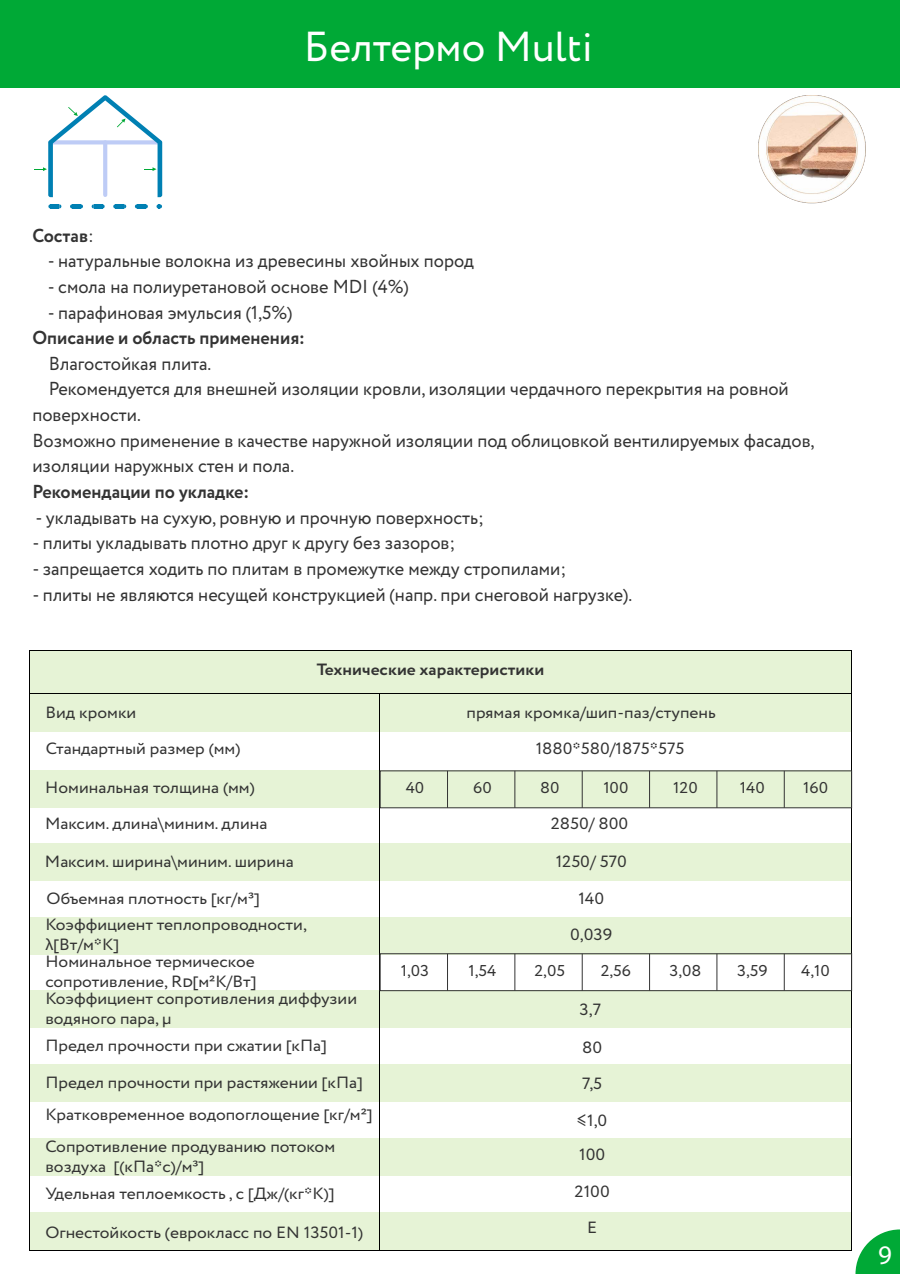
<style>
.page{position:relative;width:900px;height:1274px;background:#fff}
.page>*{position:absolute;margin:0;border:0;box-sizing:border-box;transform-origin:0 0}
.t1{font:41.88px "Circe";color:#fff}
.t2{font:26.88px "Myriad Pro";color:#fff}
.t3{font:18.75px "Circe";color:#333}
.t4{font:700 18.75px "Circe";color:#333}
.t5{font:700 16.31px "Circe";color:#333;scale:1.06 1}
.t6{font:16.25px/20px "Circe";color:#333;scale:1.06 1}
.t7{font:15.69px "Circe";color:#333;scale:1.06 1}
.s1{font-weight:400}
.s2{font-family:"Myriad Pro"}
</style>
<div class="page">
<div style="left:0;top:0;width:900px;height:88px;background:#00a936"></div>
<svg style="left:48px;top:204px;width:13px;height:4px"></svg>
<svg style="left:70px;top:204px;width:13px;height:4px"></svg>
<svg style="left:92px;top:204px;width:13px;height:4px"></svg>
<svg style="left:113px;top:204px;width:13px;height:4px"></svg>
<svg style="left:135px;top:204px;width:13px;height:4px"></svg>
<svg style="left:157px;top:204px;width:5px;height:4px"></svg>
<svg style="left:35px;top:95px;width:127px;height:102px"></svg>
<div style="left:30px;top:694px;width:821px;height:37px;background:#e6f3d6"></div>
<div style="left:29px;top:770px;width:821px;height:37px;background:#e6f3d6"></div>
<div style="left:30px;top:842px;width:821px;height:37px;background:#e6f3d6"></div>
<div style="left:30px;top:917px;width:821px;height:37px;background:#e6f3d6"></div>
<div style="left:30px;top:990px;width:821px;height:37px;background:#e6f3d6"></div>
<div style="left:30px;top:1064px;width:821px;height:37px;background:#e6f3d6"></div>
<div style="left:29px;top:1138px;width:822px;height:37px;background:#e6f3d6"></div>
<div style="left:30px;top:1212px;width:821px;height:37px;background:#e6f3d6"></div>
<div style="left:30px;top:650px;width:821px;height:43px;background:#e6f3d6"></div>
<hr style="left:380px;top:694px;width:1px;height:555px;background:#000">
<hr style="left:851px;top:650px;width:1px;height:599px;background:#000">
<hr style="left:29px;top:650px;width:1px;height:599px;background:#000">
<hr style="left:29px;top:1249px;width:823px;height:1px;background:#000">
<hr style="left:29px;top:693px;width:822px;height:1px;background:#000">
<hr style="left:29px;top:650px;width:822px;height:1px;background:#000">
<div style="left:380px;top:770px;width:472px;height:38px;border:1px solid #333"></div>
<hr style="left:784px;top:770px;width:1px;height:37px;background:#333">
<hr style="left:717px;top:770px;width:1px;height:37px;background:#333">
<hr style="left:649px;top:770px;width:1px;height:37px;background:#333">
<hr style="left:582px;top:770px;width:1px;height:37px;background:#333">
<hr style="left:515px;top:770px;width:1px;height:37px;background:#333">
<hr style="left:447px;top:770px;width:1px;height:37px;background:#333">
<div style="left:380px;top:953px;width:472px;height:37px;border:1px solid #333"></div>
<hr style="left:784px;top:953px;width:1px;height:37px;background:#333">
<hr style="left:717px;top:953px;width:1px;height:37px;background:#333">
<hr style="left:649px;top:953px;width:1px;height:37px;background:#333">
<hr style="left:582px;top:953px;width:1px;height:37px;background:#333">
<hr style="left:515px;top:953px;width:1px;height:37px;background:#333">
<hr style="left:447px;top:953px;width:1px;height:37px;background:#333">
<svg style="left:856px;top:1229px;width:44px;height:44px"></svg>
<img style="left:758px;top:95px;width:108px;height:109px">
<h1 class="t1" style="left:304px;top:19px;width:291px">Белтермо Multi</h1>
<p class="t4" style="left:32px;top:222px;width:63px">Состав<span class="s1">:</span></p>
<p class="t3" style="left:48px;top:248px;width:427px">- натуральные волокна из древесины хвойных пород</p>
<p class="t3" style="left:48px;top:274px;width:363px">- смола на полиуретановой основе MDI (4%)</p>
<p class="t3" style="left:48px;top:299px;width:246px">- парафиновая эмульсия (1,5%)</p>
<p class="t4" style="left:32px;top:325px;width:274px">Описание и область применения:</p>
<p class="t3" style="left:49px;top:351px;width:164px">Влагостойкая плита.</p>
<p class="t3" style="left:49px;top:376px;width:742px">Рекомендуется для внешней изоляции кровли, изоляции чердачного перекрытия на ровной</p>
<p class="t3" style="left:32px;top:402px;width:110px">поверхности.</p>
<p class="t3" style="left:32px;top:428px;width:784px">Возможно применение в качестве наружной изоляции под облицовкой вентилируемых фасадов,</p>
<p class="t3" style="left:32px;top:453px;width:263px">изоляции наружных стен и пола.</p>
<p class="t4" style="left:32px;top:479px;width:218px">Рекомендации по укладке:</p>
<p class="t3" style="left:36px;top:504px;width:450px">- укладывать на сухую, ровную и прочную поверхность;</p>
<p class="t3" style="left:32px;top:530px;width:425px">- плиты укладывать плотно друг к другу без зазоров;</p>
<p class="t3" style="left:32px;top:556px;width:535px">- запрещается ходить по плитам в промежутке между стропилами;</p>
<p class="t3" style="left:32px;top:581px;width:601px">- плиты не являются несущей конструкцией (напр. при снеговой нагрузке).</p>
<p class="t5" style="left:317px;top:658px;width:216px">Технические характеристики</p>
<p class="t6" style="left:46px;top:702px;width:87px">Вид кромки</p>
<p class="t6" style="left:466px;top:702px;width:237px">прямая кромка/шип-паз/ступень</p>
<p class="t6" style="left:536px;top:738px;width:142px">1880*580/1875*575</p>
<p class="t6" style="left:46px;top:738px;width:185px">Стандартный размер (мм)</p>
<p class="t6" style="left:45px;top:778px;width:199px">Номинальная толщина (мм)</p>
<p class="t6" style="left:45px;top:814px;width:211px">Максим. длина\миним. длина</p>
<p class="t6" style="left:45px;top:852px;width:236px">Максим. ширина\миним. ширина</p>
<p class="t7" style="left:406px;top:777px;width:19px">40</p>
<p class="t7" style="left:473px;top:777px;width:19px">60</p>
<p class="t7" style="left:540px;top:777px;width:20px">80</p>
<p class="t7" style="left:603px;top:777px;width:25px">100</p>
<p class="t7" style="left:673px;top:777px;width:25px">120</p>
<p class="t7" style="left:740px;top:777px;width:25px">140</p>
<p class="t7" style="left:803px;top:777px;width:25px">160</p>
<p class="t6" style="left:551px;top:814px;width:75px">2850/ 800</p>
<p class="t6" style="left:556px;top:852px;width:69px">1250/ 570</p>
<p class="t6" style="left:578px;top:888px;width:26px">140</p>
<p class="t6" style="left:570px;top:925px;width:41px">0,039</p>
<p class="t6" style="left:47px;top:888px;width:202px">Объемная плотность [кг/м³]</p>
<p class="t6" style="left:45px;top:914px;width:248px">Коэффициент теплопроводности, <span class="s2">λ</span>[Вт/м*К]</p>
<p class="t6" style="left:45px;top:951px;width:200px">Номинальное термическое сопротивление, RD[м²К/Вт]</p>
<p class="t6" style="left:45px;top:989px;width:296px">Коэффициент сопротивления диффузии водяного пара, µ</p>
<p class="t6" style="left:45px;top:1035px;width:267px">Предел прочности при сжатии [кПа]</p>
<p class="t6" style="left:45px;top:1072px;width:301px">Предел прочности при растяжении [кПа]</p>
<p class="t6" style="left:45px;top:1104px;width:310px">Кратковременное водопоглощение [кг/м²]</p>
<p class="t6" style="left:45px;top:1136px;width:275px">Сопротивление продуванию потоком воздуха [(кПа*с)/м³]</p>
<p class="t6" style="left:45px;top:1183px;width:274px">Удельная теплоемкость , с [Дж/(кг*К)]</p>
<p class="t6" style="left:45px;top:1223px;width:301px">Огнестойкость (еврокласс по EN 13501-1)</p>
<p class="t7" style="left:401px;top:960px;width:28px">1,03</p>
<p class="t7" style="left:469px;top:960px;width:28px">1,54</p>
<p class="t7" style="left:535px;top:960px;width:30px">2,05</p>
<p class="t7" style="left:601px;top:960px;width:30px">2,56</p>
<p class="t7" style="left:670px;top:960px;width:32px">3,08</p>
<p class="t7" style="left:737px;top:960px;width:30px">3,59</p>
<p class="t7" style="left:801px;top:960px;width:28px">4,10</p>
<p class="t6" style="left:580px;top:999px;width:22px">3,7</p>
<p class="t6" style="left:582px;top:1037px;width:20px">80</p>
<p class="t6" style="left:582px;top:1074px;width:21px">7,5</p>
<p class="t6" style="left:577px;top:1103px;width:30px;line-height:34.3px">≤1,0<br>100</p>
<p class="t6" style="left:575px;top:1181px;width:35px">2100</p>
<p class="t6" style="left:587px;top:1217px;width:11px">Е</p>
<h2 class="t2" style="left:878px;top:1237px;width:15px">9</h2>
</div>
